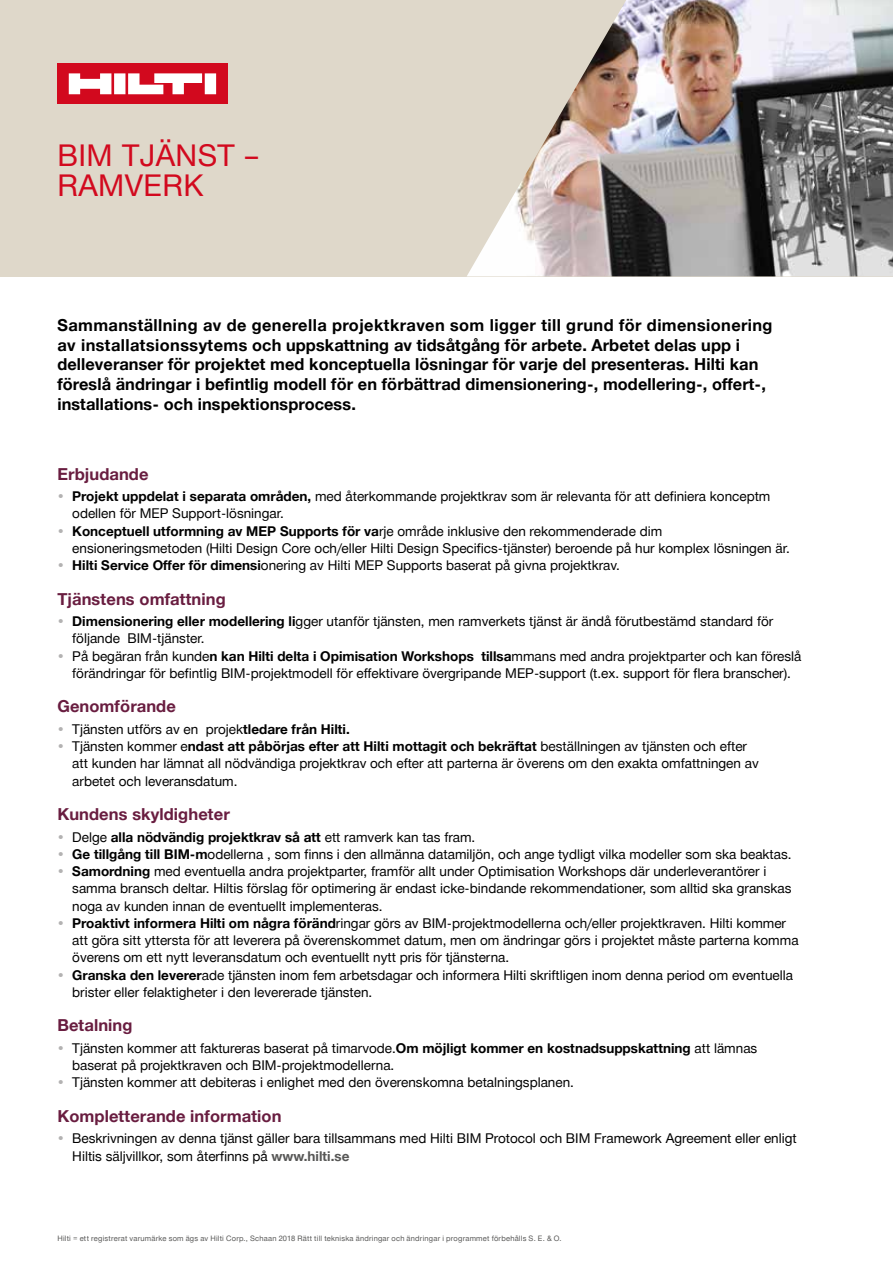
<style>
.page{position:relative;width:893px;height:1263px;background:#fff}
.page>*{position:absolute;margin:0;border:0;box-sizing:border-box;transform-origin:0 0}
.t1{font:30px/30px "Hilti";letter-spacing:.015em;color:#d2091e}
.t2{font:700 16.5px/19.8px "Hilti";letter-spacing:.005em;color:#000}
.t3{font:700 16.5px "Hilti";letter-spacing:.005em;color:#691d40}
.t4{font:13.5px/17.2px "Hilti";color:#000}
.t5{font:700 13.5px "Hilti";color:#000}
.t6{font:7.5px "Hilti";letter-spacing:.03em;color:#575756}
.s1{font-weight:700;color:#b3b2b2}
.s2{font-weight:700}
.s3{color:#b3b2b2}
.s4{font-weight:400;color:#b3b2b2}
.s5{font-weight:400}
.s6{font-weight:700;color:#575756}
</style>
<div class="page">
<div style="left:0;top:0;width:893px;height:276px;background:#dfd8ca"></div>
<div style="left:57px;top:64px;width:170px;height:40px;background:#d2091e"></div>
<svg style="left:69px;top:73px;width:147px;height:21px"></svg>
<img style="left:467px;top:0;width:426px;height:276px">
<h1 class="t1" style="left:57px;top:141px;width:203px">BIM TJÄNST –<br>RAMVERK</h1>
<p class="t2" style="left:57px;top:315px;width:717px">Sammanställning av de generella projektkraven som ligger till grund för dimensionering av installatsionssytems och uppskattning av tidsåtgång för arbete. Arbetet delas upp i delleveranser för projektet med konceptuella lösningar för varje del presenteras. Hilti kan föreslå ändringar i befintlig modell för en förbättrad dimensionering-, modellering-, offert-, installations- och inspektionsprocess.</p>
<p class="t3" style="left:57px;top:464px;width:93px">Erbjudande</p>
<p class="t4" style="left:72px;top:488px;width:700px;text-indent:-15px"><span class="s1">•</span> <span class="s2">Projekt uppdelat i separata områden,</span> med återkommande projektkrav som är relevanta för att definiera konceptm odellen för MEP Support-lösningar.</p>
<p class="t4" style="left:72px;top:522px;width:719px;text-indent:-15px"><span class="s3">•</span> <span class="s2">Konceptuell utformning av MEP Supports för va</span>rje område inklusive den rekommenderade dim ensioneringsmetoden (Hilti Design Core och/eller Hilti Design Specifics-tjänster) beroende på hur komplex lösningen är.</p>
<p class="t4" style="left:57px;top:557px;width:564px"><span class="s3">•</span> <span class="s2">Hilti Service Offer för dimensi</span>onering av Hilti MEP Supports baserat på givna projektkrav.</p>
<p class="t3" style="left:57px;top:589px;width:170px">Tjänstens omfattning</p>
<p class="t4" style="left:72px;top:613px;width:702px;text-indent:-15px"><span class="s3">•</span> <span class="s2">Dimensionering eller modellering li</span>gger utanför tjänsten, men ramverkets tjänst är ändå förutbestämd standard för följande BIM-tjänster.</p>
<p class="t4" style="left:57px;top:647px;width:746px;text-align:center"><span class="s3">•</span> På begäran från kunde<span class="s2">n kan Hilti delta i Opimisation Workshops tillsa</span>mmans med andra projektparter och kan föreslå förändringar för befintlig BIM-projektmodell för effektivare övergripande MEP-support (t.ex. support för flera branscher).</p>
<p class="t3" style="left:57px;top:697px;width:120px">Genomförande</p>
<p class="t4" style="left:57px;top:720px;width:294px"><span class="s3">•</span> Tjänsten utförs av en projek<span class="s2">tledare från Hilti.</span></p>
<p class="t4" style="left:72px;top:738px;width:688px;text-indent:-15px"><span class="s3">•</span> Tjänsten kommer e<span class="s2">ndast att påbörjas efter att Hilti mottagit och bekräftat</span> beställningen av tjänsten och efter att kunden har lämnat all nödvändiga projektkrav och efter att parterna är överens om den exakta omfattningen av arbetet och leveransdatum.</p>
<p class="t3" style="left:57px;top:805px;width:174px">Kundens skyldigheter</p>
<p class="t5" style="left:57px;top:829px;width:419px"><span class="s4">•</span> <span class="s5">Delge</span> alla nödvändig projektkrav så att <span class="s5">ett ramverk kan tas fram.</span></p>
<p class="t4" style="left:57px;top:845px;width:736px"><span class="s3">•</span> <span class="s2">Ge tillgång till BIM-m</span>odellerna , som finns i den allmänna datamiljön, och ange tydligt vilka modeller som ska beaktas.</p>
<p class="t4" style="left:72px;top:863px;width:721px;text-indent:-15px"><span class="s3">•</span> <span class="s2">Samordning</span> med eventuella andra projektparter, framför allt under Optimisation Workshops där underleverantörer i samma bransch deltar. Hiltis förslag för optimering är endast icke-bindande rekommendationer, som alltid ska granskas noga av kunden innan de eventuellt implementeras.</p>
<p class="t4" style="left:72px;top:914px;width:728px;text-indent:-15px"><span class="s3">•</span> <span class="s2">Proaktivt informera Hilti om några föränd</span>ringar görs av BIM-projektmodellerna och/eller projektkraven. Hilti kommer att göra sitt yttersta för att leverera på överenskommet datum, men om ändringar görs i projektet måste parterna komma överens om ett nytt leveransdatum och eventuellt nytt pris för tjänsterna.</p>
<p class="t4" style="left:72px;top:966px;width:722px;text-indent:-15px"><span class="s3">•</span> <span class="s2">Granska den leverer</span>ade tjänsten inom fem arbetsdagar och informera Hilti skriftligen inom denna period om eventuella brister eller felaktigheter i den levererade tjänsten.</p>
<p class="t3" style="left:57px;top:1016px;width:77px">Betalning</p>
<p class="t4" style="left:72px;top:1039px;width:687px;text-indent:-15px"><span class="s3">•</span> Tjänsten kommer att faktureras baserat på timarvode.<span class="s2">Om möjligt kommer en kostnadsuppskattning</span> att lämnas baserat på projektkraven och BIM-projektmodellerna.</p>
<p class="t4" style="left:57px;top:1074px;width:518px"><span class="s3">•</span> Tjänsten kommer att debiteras i enlighet med den överenskomna betalningsplanen.</p>
<p class="t3" style="left:57px;top:1106px;width:226px">Kompletterande information</p>
<p class="t4" style="left:72px;top:1130px;width:726px;text-indent:-15px"><span class="s3">•</span> Beskrivningen av denna tjänst gäller bara tillsammans med Hilti BIM Protocol och BIM Framework Agreement eller enligt<br>Hiltis säljvillkor, som återfinns på <span class="s6">www.hilti.se</span></p>
<p class="t6" style="left:57px;top:1234px;width:506px">Hilti = ett registrerat varumärke som ägs av Hilti Corp., Schaan 2018 Rätt till tekniska ändringar och ändringar i programmet förbehålls S. E. &amp; O.</p>
</div>
